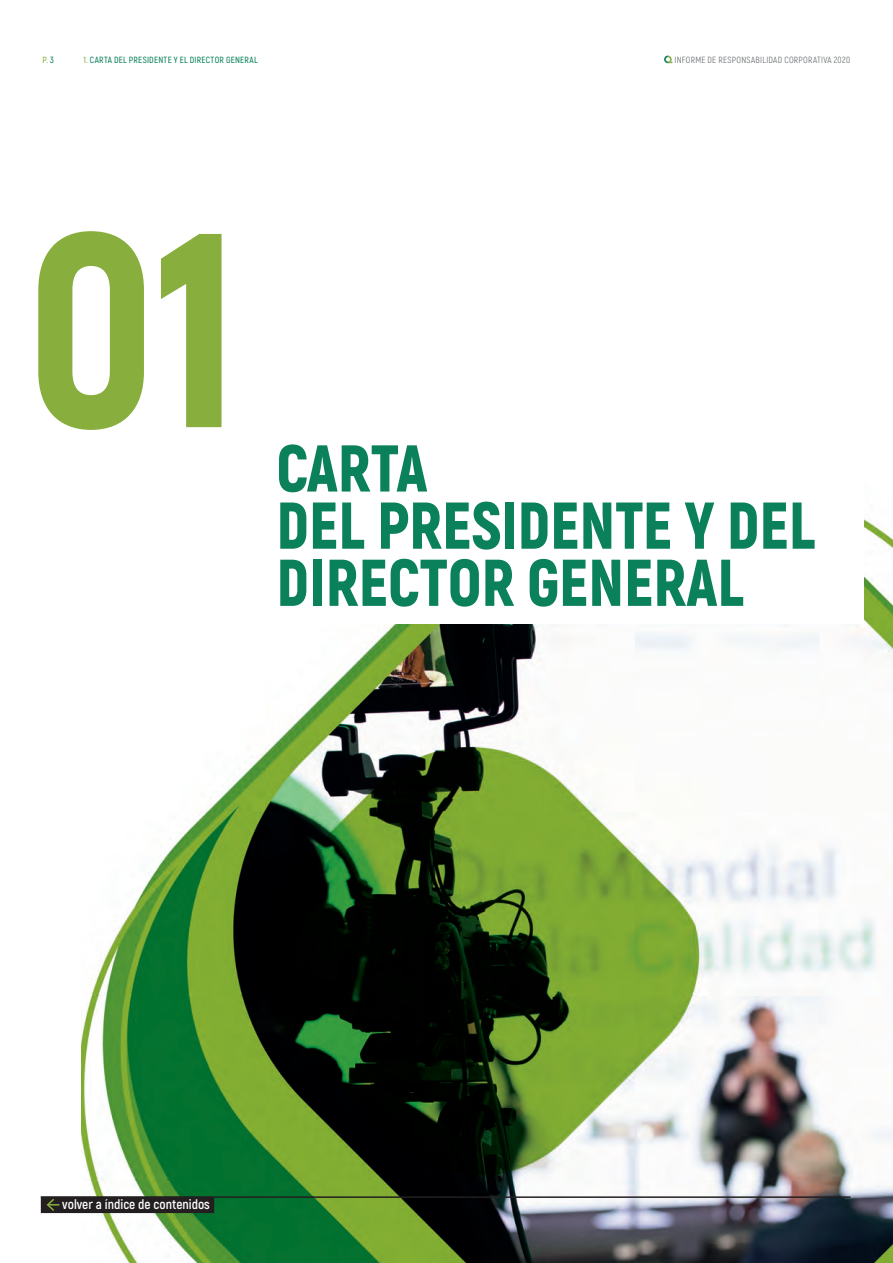
<style>
.page{position:relative;width:893px;height:1263px;background:#fff}
.page>*{position:absolute;margin:0;border:0;box-sizing:border-box;transform-origin:0 0}
.t1{font:900 276px "Akrobat";color:#88af3e;scale:.95 1}
.t2{font:900 66px/57.2px "Akrobat";color:#0b815b;scale:.95 1}
.t3{font:700 13.5px "Akrobat";color:#fff}
.H4__Left_-_sección{font:9px "Akrobat";letter-spacing:.035em;color:#696c70}
.H4__Left_-_sección-2{font:600 9px "Akrobat";letter-spacing:.025em;color:#0b815b}
.H4__Left_-_sección-3{font:600 9px "Akrobat";color:#88af3e}
.s1{color:#0b815b}
.s2{color:#88af3e}
</style>
<div class="page">
<img style="left:82px;top:518px;width:811px;height:745px">
<div style="left:264px;top:417px;width:599px;height:207px;background:#fff"></div>
<hr style="left:41px;top:1196px;width:809px;height:2px;background:#231f20">
<svg style="left:664px;top:56px;width:9px;height:7px"></svg>
<div style="left:41px;top:1196px;width:173px;height:17px;background:#231f20"></div>
<svg style="left:46px;top:1198px;width:13px;height:13px"></svg>
<p class="H4__Left_-_sección-3" style="left:43px;top:54px;width:13px">P. <span class="s1">3</span></p>
<p class="H4__Left_-_sección-2" style="left:83px;top:54px;width:176px"><span class="s2">1.</span> CARTA DEL PRESIDENTE Y EL DIRECTOR GENERAL</p>
<p class="H4__Left_-_sección" style="left:675px;top:54px;width:177px">INFORME DE RESPONSABILIDAD CORPORATIVA 2020</p>
<p class="t1" style="left:27px;top:151px;width:223px">01</p>
<p class="t2" style="left:276px;top:439px;width:568px">CARTA<br>DEL PRESIDENTE Y DEL<br>DIRECTOR GENERAL</p>
<p class="t3" style="left:62px;top:1196px;width:149px">volver a índice de contenidos</p>
</div>
